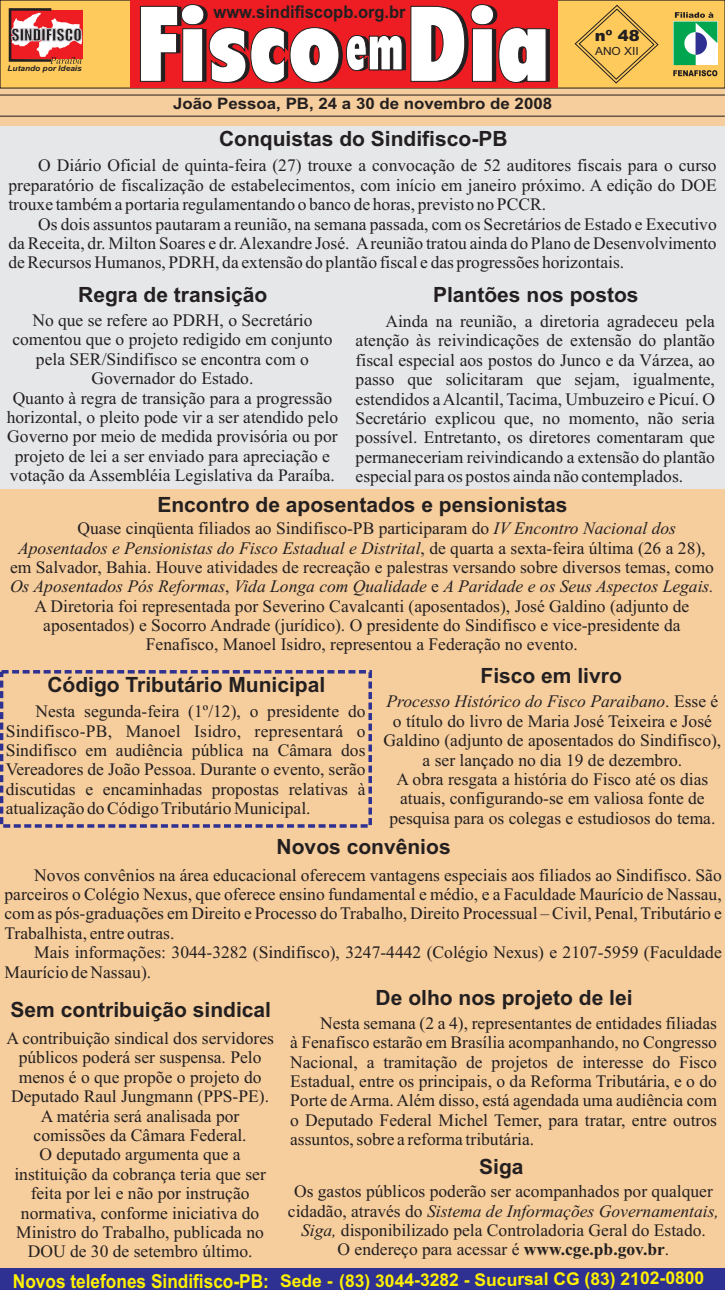
<style>
.page{position:relative;width:725px;height:1290px;background:#fff}
.page>*{position:absolute;margin:0;border:0;box-sizing:border-box;transform-origin:0 0}
.t1{font:700 21px "Arial";color:#231f20}
.t2{font:17.5px/19.4px "Times New Roman";color:#231f20;text-align:justify}
.t3{font:italic 17.5px "Times New Roman";color:#231f20}
.t4{font:700 17.5px "Arial";color:#fff101}
.t5{font:700 17.5px "Arial";color:#231f20;scale:.94 1}
.t6{font:700 15.75px "Arial";color:#231f20;scale:1.07 1}
.t7{font:900 15.4px "Arial";color:#231f20;scale:1.06 1}
.t8{font:11.2px "Arial";color:#231f20;scale:1.06 1}
.t9{font:italic 700 7.7px "Arial";color:#231f20;scale:1.07 1}
.s1{font-style:italic}
.s2{font-style:normal}
.s3{font-weight:700}
.s4{font-size:19.25px}
</style>
<div class="page">
<div style="left:0;top:0;width:724px;height:1290px;background:#f6cd9c"></div>
<svg style="left:0;top:0;width:724px;height:88px;background:#f6c35a"></svg>
<div style="left:130px;top:0;width:427px;height:88px;background:#ee1d23"></div>
<svg style="left:9px;top:8px;width:73px;height:56px;background:#c86965"></svg>
<svg style="left:673px;top:12px;width:44px;height:64px;background:#80af80"></svg>
<svg style="left:140px;top:4px;width:409px;height:79px"></svg>
<svg style="left:573px;top:4px;width:86px;height:80px;background:#f0bf58"></svg>
<hr style="left:0;top:95px;width:724px;height:1px;background:#231f20">
<hr style="left:0;top:116px;width:724px;height:1px;background:#231f20">
<div style="left:0;top:126px;width:724px;height:362px;background:#e6e7e9"></div>
<div style="left:0;top:1268px;width:724px;height:22px;background:#2e3092"></div>
<div style="left:0;top:670px;width:372px;height:158px;border:3px dashed #2e3092"></div>
<p class="t9" style="left:8px;top:66px;width:71px">Lutando por Ideais</p>
<p class="t5" style="left:213px;top:5px;width:206px">www.sindifiscopb.org.br</p>
<p class="t6" style="left:173px;top:98px;width:355px">João Pessoa, PB, 24 a 30 de novembro de 2008</p>
<p class="t1" style="left:219px;top:131px;width:290px">Conquistas do Sindifisco-PB</p>
<p class="t7" style="left:594px;top:30px;width:44px">nº 48</p>
<p class="t8" style="left:594px;top:47px;width:43px">ANO XII</p>
<p class="t2" style="left:8px;top:157px;width:709px;text-indent:30px">O Diário Oficial de quinta-feira (27) trouxe a convocação de 52 auditores fiscais para o curso preparatório de fiscalização de estabelecimentos, com início em janeiro próximo. A edição do DOE trouxe também a portaria regulamentando o banco de horas, previsto no PCCR.</p>
<p class="t2" style="left:8px;top:216px;width:709px;text-indent:30px">Os dois assuntos pautaram a reunião, na semana passada, com os Secretários de Estado e Executivo da Receita, dr. Milton Soares e dr. Alexandre José. Areunião tratou ainda do Plano de Desenvolvimento de Recursos Humanos, PDRH, da extensão do plantão fiscal e das progressões horizontais.</p>
<p class="t1" style="left:78px;top:286px;width:191px">Regra de transição</p>
<p class="t2" style="left:7px;top:312px;width:332px;text-align:center">No que se refere ao PDRH, o Secretário comentou que o projeto redigido em conjunto pela SER/Sindifisco se encontra com o Governador do Estado.<br>Quanto à regra de transição para a progressão horizontal, o pleito pode vir a ser atendido pelo Governo por meio de medida provisória ou por projeto de lei a ser enviado para apreciação e votação da Assembléia Legislativa da Paraíba.</p>
<p class="t1" style="left:433px;top:286px;width:207px">Plantões nos postos</p>
<p class="t2" style="left:355px;top:313px;width:361px;text-indent:30px">Ainda na reunião, a diretoria agradeceu pela atenção às reivindicações de extensão do plantão fiscal especial aos postos do Junco e da Várzea, ao passo que solicitaram que sejam, igualmente, estendidos a Alcantil, Tacima, Umbuzeiro e Picuí. O Secretário explicou que, no momento, não seria possível. Entretanto, os diretores comentaram que permaneceriam reivindicando a extensão do plantão especial para os postos ainda não contemplados.</p>
<p class="t1" style="left:157px;top:496px;width:411px">Encontro de aposentados e pensionistas</p>
<p class="t2" style="left:78px;top:520px;width:599px">Quase cinqüenta filiados ao Sindifisco-PB participaram do <span class="s1">IV Encontro Nacional dos</span></p>
<p class="t3" style="left:18px;top:541px;width:688px">Aposentados e Pensionistas do Fisco Estadual e Distrital<span class="s2">, de quarta a sexta-feira última (26 a 28),</span></p>
<p class="t2" style="left:10px;top:559px;width:704px">em Salvador, Bahia. Houve atividades de recreação e palestras versando sobre diversos temas, como</p>
<p class="t3" style="left:10px;top:580px;width:705px">Os Aposentados Pós Reformas<span class="s2">,</span> Vida Longa com Qualidade <span class="s2">e</span> A Paridade e os Seus Aspectos Legais.</p>
<p class="t2" style="left:34px;top:598px;width:656px">A Diretoria foi representada por Severino Cavalcanti (aposentados), José Galdino (adjunto de</p>
<p class="t2" style="left:43px;top:617px;width:638px">aposentados) e Socorro Andrade (jurídico). O presidente do Sindifisco e vice-presidente da</p>
<p class="t2" style="left:146px;top:636px;width:433px">Fenafisco, Manoel Isidro, representou a Federação no evento.</p>
<p class="t1" style="left:47px;top:677px;width:279px">Código Tributário Municipal</p>
<p class="t2" style="left:6px;top:703px;width:361px;text-indent:30px">Nesta segunda-feira (1º/12), o presidente do Sindifisco-PB, Manoel Isidro, representará o Sindifisco em audiência pública na Câmara dos Vereadores de João Pessoa. Durante o evento, serão discutidas e encaminhadas propostas relativas à atualização do Código Tributário Municipal.</p>
<p class="t1" style="left:480px;top:667px;width:143px">Fisco em livro</p>
<p class="t2" style="left:383px;top:693px;width:339px;text-align:center"><span class="s1">Processo Histórico do Fisco Paraibano</span>. Esse é o título do livro de Maria José Teixeira e José Galdino (adjunto de aposentados do Sindifisco), a ser lançado no dia 19 de dezembro.<br>A obra resgata a história do Fisco até os dias atuais, configurando-se em valiosa fonte de pesquisa para os colegas e estudiosos do tema.</p>
<p class="t1" style="left:276px;top:838px;width:175px">Novos convênios</p>
<p class="t2" style="left:4px;top:867px;width:718px;text-indent:30px">Novos convênios na área educacional oferecem vantagens especiais aos filiados ao Sindifisco. São parceiros o Colégio Nexus, que oferece ensino fundamental e médio, e a Faculdade Maurício de Nassau, com as pós-graduações em Direito e Processo do Trabalho, Direito Processual – Civil, Penal, Tributário e Trabalhista, entre outras.</p>
<p class="t2" style="left:4px;top:944px;width:718px;text-indent:30px">Mais informações: 3044-3282 (Sindifisco), 3247-4442 (Colégio Nexus) e 2107-5959 (Faculdade<br>Maurício de Nassau).</p>
<p class="t1" style="left:11px;top:1001px;width:262px">Sem contribuição sindical</p>
<p class="t2" style="left:6px;top:1030px;width:269px;text-align:center">A contribuição sindical dos servidores públicos poderá ser suspensa. Pelo menos é o que propõe o projeto do<br>Deputado Raul Jungmann (PPS-PE).<br>A matéria será analisada por comissões da Câmara Federal.<br>O deputado argumenta que a instituição da cobrança teria que ser feita por lei e não por instrução normativa, conforme iniciativa do<br>Ministro do Trabalho, publicada no<br>DOU de 30 de setembro último.</p>
<p class="t1" style="left:375px;top:990px;width:258px">De olho nos projeto de lei</p>
<p class="t2" style="left:290px;top:1015px;width:428px;text-indent:30px">Nesta semana (2 a 4), representantes de entidades filiadas à Fenafisco estarão em Brasília acompanhando, no Congresso Nacional, a tramitação de projetos de interesse do Fisco Estadual, entre os principais, o da Reforma Tributária, e o do Porte de Arma. Além disso, está agendada uma audiência com o Deputado Federal Michel Temer, para tratar, entre outros assuntos, sobre a reforma tributária.</p>
<p class="t1" style="left:479px;top:1158px;width:46px">Siga</p>
<p class="t2" style="left:288px;top:1183px;width:432px;text-align:center">Os gastos públicos poderão ser acompanhados por qualquer cidadão, através do <span class="s1">Sistema de Informações Governamentais, Siga,</span> disponibilizado pela Controladoria Geral do Estado.<br>O endereço para acessar é <span class="s3">www.cge.pb.gov.br</span>.</p>
<p class="t4" style="left:13px;top:1273px;width:692px"><span class="s4">Novos telefones Sindifisco-PB:</span> Sede - (83) 3044-3282 - Sucursal CG (83) 2102-0800</p>
</div>
